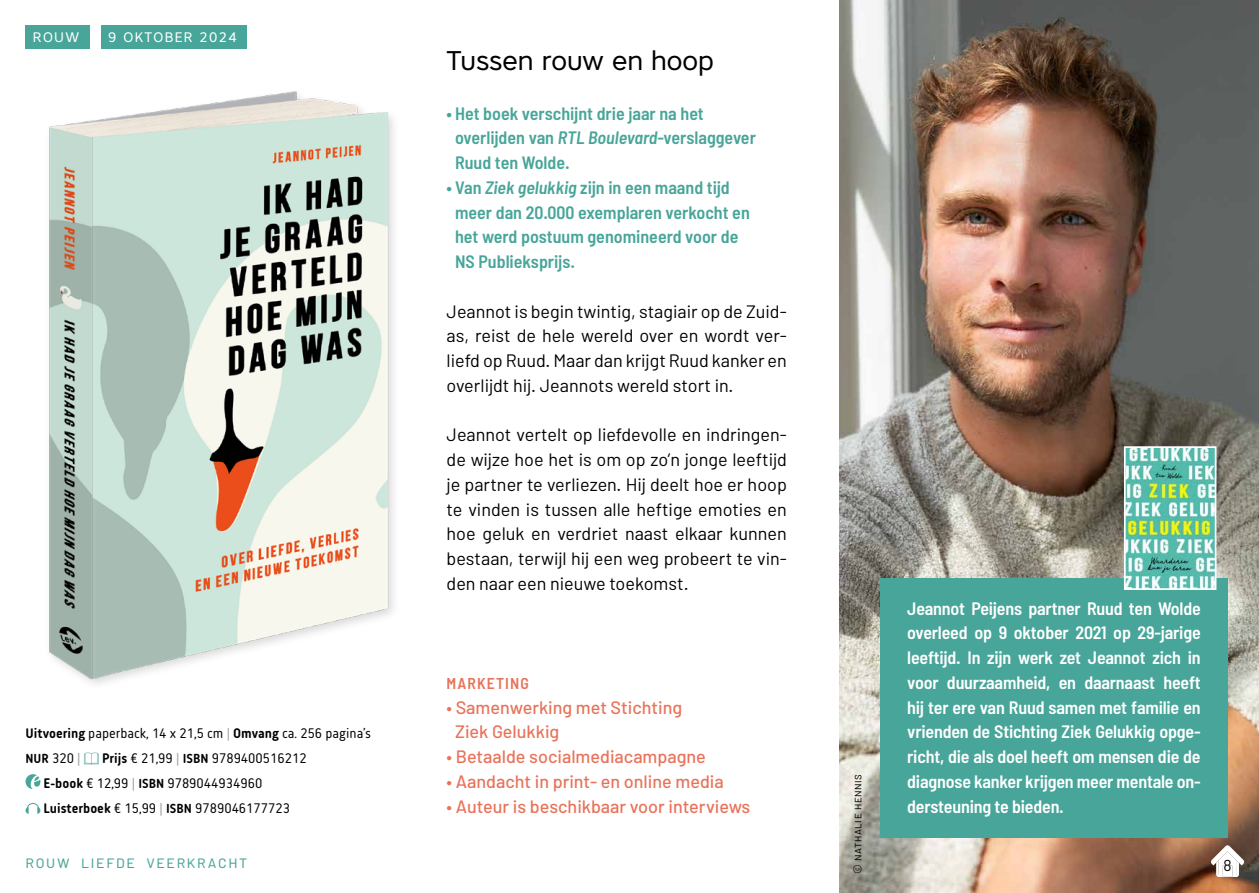
<style>
.page{position:relative;width:1259px;height:893px;background:#fff}
.page>*{position:absolute;margin:0;border:0;box-sizing:border-box;transform-origin:0 0}
.t1{font:27px "Core Sans A45";color:#000}
.t2{font:18px/24.8px "Barlow";color:#000;text-align:justify}
.t3{font:600 semi-condensed 18px/24.8px "Barlow";letter-spacing:-.01em;color:#fff;text-align:justify}
.t4{font:600 semi-condensed 18px/24.8px "Barlow";color:#48a599}
.t5{font:500 18px/24.8px "Barlow";color:#e8735a}
.t6{font:16.5px "Barlow";letter-spacing:.1em;color:#48a599}
.t7{font:600 semi-condensed 15.75px "Barlow";letter-spacing:.07em;color:#e8735a}
.t8{font:15.75px "Barlow";color:#000}
.t9{font:14.25px/24.8px "Korb";color:#000}
.t10{font:13.8px "Core Sans A45";letter-spacing:.1em;color:#fff}
.t11{font:700 13.5px "Korb";color:#000}
.t12{font:11.25px "Barlow";letter-spacing:.05em;color:#000}
.s1{font-weight:700}
.s2{color:#9d9d9c}
.s3{font-weight:400;font-size:14.25px}
.s4{font-weight:400;font-size:14.25px;color:#9d9d9c}
.s5{font-weight:700;font-size:13.5px}
.s6{font-style:italic}
</style>
<div class="page">
<img style="left:839px;top:0;width:420px;height:893px">
<div style="left:880px;top:578px;width:347px;height:259px;background:#48a599"></div>
<svg style="left:84px;top:752px;width:15px;height:12px"></svg>
<svg style="left:26px;top:774px;width:14px;height:15px"></svg>
<svg style="left:26px;top:803px;width:14px;height:11px"></svg>
<div style="left:101px;top:26px;width:145px;height:23px;background:#48a599"></div>
<div style="left:26px;top:26px;width:64px;height:23px;background:#48a599"></div>
<img style="left:49px;top:91px;width:345px;height:593px">
<img style="left:1123px;top:445px;width:94px;height:145px">
<svg style="left:1210px;top:845px;width:34px;height:32px"></svg>
<p class="t10" style="left:33px;top:28px;width:48px">ROUW</p>
<p class="t10" style="left:108px;top:28px;width:130px">9 OKTOBER 2024</p>
<p class="t9" style="left:26px;top:721px;width:347px"><span class="s1">Uitvoering</span> paperback, 14 x 21,5 cm <span class="s2">|</span> <span class="s1">Omvang</span> ca. 256 pagina’s</p>
<p class="t11" style="left:26px;top:751px;width:57px">NUR <span class="s3">320</span> <span class="s4">|</span></p>
<p class="t9" style="left:44px;top:746px;width:264px;text-indent:58px"><span class="s1">Prijs</span> € 21,99 <span class="s2">|</span> <span class="s5">ISBN</span> 9789400516212<br><span class="s1">E-book</span> € 12,99 <span class="s2">|</span> <span class="s5">ISBN</span> 9789044934960<br><span class="s1">Luisterboek</span> € 15,99 <span class="s2">|</span> <span class="s5">ISBN</span> 9789046177723</p>
<p class="t6" style="left:26px;top:852px;width:223px">rouw liefde veerkracht</p>
<h1 class="t1" style="left:446px;top:43px;width:269px">Tussen rouw en hoop</h1>
<p class="t4" style="left:455px;top:100px;width:302px;text-indent:-8px">• Het boek verschijnt drie jaar na het overlijden van <span class="s6">RTL Boulevard</span>-verslaggever<br>Ruud ten Wolde.</p>
<p class="t4" style="left:455px;top:175px;width:296px;text-indent:-8px">• Van <span class="s6">Ziek gelukkig</span> zijn in een maand tijd meer dan 20.000 exemplaren verkocht en het werd postuum genomineerd voor de NS Publieksprijs.</p>
<p class="t2" style="left:446px;top:298px;width:342px">Jeannot is begin twintig, stagiair op de Zuid&shy;as, reist de hele wereld over en wordt ver&shy;liefd op Ruud. Maar dan krijgt Ruud kanker en overlijdt hij. Jeannots wereld stort in.</p>
<p class="t2" style="left:446px;top:422px;width:342px">Jeannot vertelt op liefdevolle en indringen&shy;de wijze hoe het is om op zo’n jonge leeftijd je partner te verliezen. Hij deelt hoe er hoop te vinden is tussen alle heftige emoties en hoe geluk en verdriet naast elkaar kunnen bestaan, terwijl hij een weg probeert te vin&shy;den naar een nieuwe toekomst.</p>
<p class="t7" style="left:446px;top:673px;width:84px">MARKETING</p>
<p class="t5" style="left:455px;top:694px;width:229px;text-indent:-8px">• Samenwerking met Stichting<br>Ziek Gelukkig</p>
<p class="t5" style="left:446px;top:744px;width:261px">• Betaalde socialmediacampagne</p>
<p class="t5" style="left:446px;top:769px;width:279px">• Aandacht in print- en online media</p>
<p class="t5" style="left:446px;top:793px;width:305px">• Auteur is beschikbaar voor interviews</p>
<p class="t12" style="left:850px;top:874px;width:101px;rotate:-90deg">© Nathalie Hennis</p>
<p class="t3" style="left:907px;top:595px;width:295px">Jeannot Peijens partner Ruud ten Wolde overleed op 9 oktober 2021 op 29-jarige leeftijd. In zijn werk zet Jeannot zich in voor duurzaamheid, en daarnaast heeft hij ter ere van Ruud samen met familie en vrienden de Stichting Ziek Gelukkig opge&shy;richt, die als doel heeft om mensen die de diagnose kanker krijgen meer mentale on&shy;dersteuning te bieden.</p>
<p class="t8" style="left:1223px;top:856px;width:10px">8</p>
</div>
